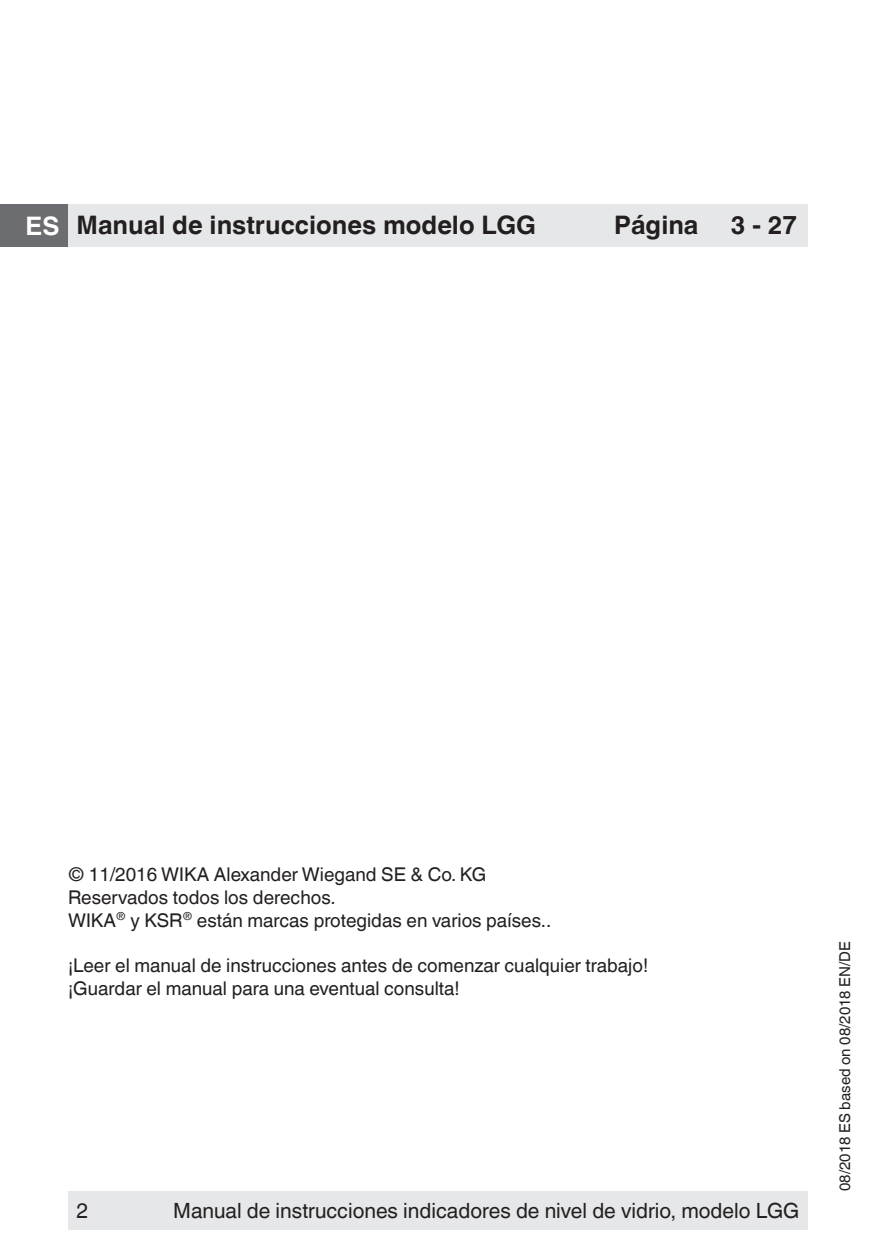
<style>
.page{position:relative;width:893px;height:1259px;background:#fff}
.page>*{position:absolute;margin:0;border:0;box-sizing:border-box;transform-origin:0 0}
.t1{font:700 25.5px "Helvetica World";color:#231f20}
.t2{font:21px "Helvetica World";color:#231f20}
.t3{font:18.9px/22.8px "Helvetica World";color:#231f20}
.t4{font:15px "Helvetica World";color:#231f20}
.s1{color:#fff}
</style>
<div class="page">
<div style="left:68px;top:1191px;width:740px;height:38px;background:#e6e7e9"></div>
<div style="left:68px;top:204px;width:740px;height:43px;background:#e6e7e9"></div>
<div style="left:0;top:204px;width:68px;height:43px;background:#6c6d70"></div>
<h1 class="t1" style="left:26px;top:211px;width:512px"><span class="s1">ES</span> Manual de instrucciones modelo LGG</h1>
<h1 class="t1" style="left:614px;top:211px;width:86px">Página</h1>
<h1 class="t1" style="left:731px;top:211px;width:68px">3 - 27</h1>
<p class="t3" style="left:68px;top:863px;width:485px">© 11/2016 WIKA Alexander Wiegand SE &amp; Co. KG<br>Reservados todos los derechos.<br>WIKA<sup>®</sup> y KSR<sup>®</sup> están marcas protegidas en varios países..</p>
<p class="t3" style="left:68px;top:954px;width:582px">¡Leer el manual de instrucciones antes de comenzar cualquier trabajo! ¡Guardar el manual para una eventual consulta!</p>
<p class="t2" style="left:77px;top:1198px;width:13px">2</p>
<p class="t2" style="left:173px;top:1198px;width:628px">Manual de instrucciones indicadores de nivel de vidrio, modelo LGG</p>
<p class="t4" style="left:836px;top:1191px;width:251px;rotate:-90deg">08/2018 ES based on 08/2018 EN/DE</p>
</div>
